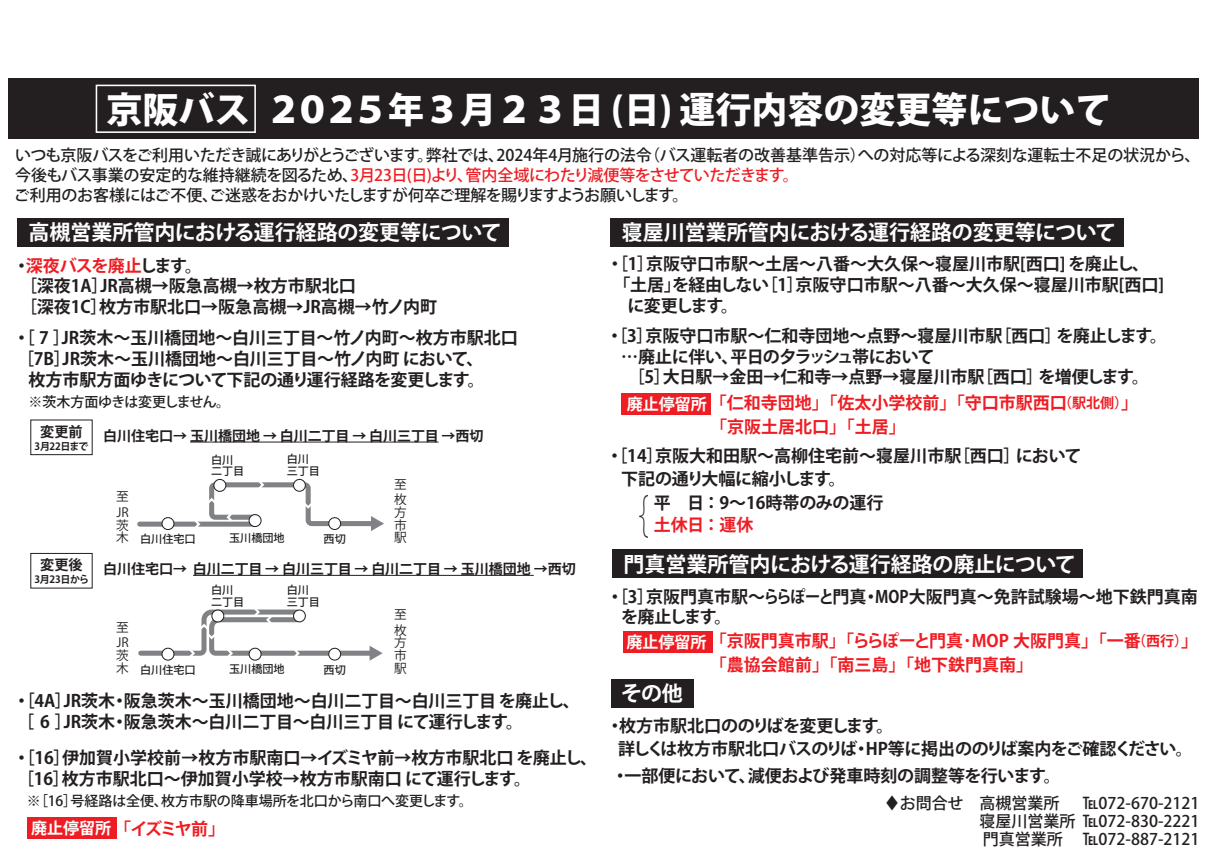
<style>
.page{position:relative;width:1208px;height:859px;background:#fff}
.page>*{position:absolute;margin:0;border:0;box-sizing:border-box;transform-origin:0 0}
.t1{font:200 46.3px "Koz Go Pr 6 N";color:#231f20;scale:.7 1}
.t2{font:800 36px "Koz Go Pr 6 N";color:#fff}
.t3{font:700 21px "Koz Go Pr 6 N";letter-spacing:-.01em;color:#fff}
.t4{font:700 17px/21px "Koz Go Pr 6 N";color:#231f20}
.t5{font:700 17px/23.9px "Koz Go Pr 6 N";color:#ee1d23}
.t6{font:700 17px/23px "Koz Go Pr 6 N";letter-spacing:-.02em;color:#231f20}
.t7{font:700 17px "Koz Go Pr 6 N";letter-spacing:-.045em;color:#231f20}
.t8{font:700 17px "Koz Go Pr 6 N";letter-spacing:-.025em;color:#231f20}
.t9{font:500 16px/18px "Koz Go Pr 6 N";letter-spacing:-.01em;color:#231f20;text-align:justify}
.t10{font:700 14.2px "Koz Go Pr 6 N";color:#231f20}
.t11{font:700 14px "Koz Go Pr 6 N";color:#231f20}
.t12{font:500 14px "Koz Go Pr 6 N";letter-spacing:-.01em;color:#231f20}
.t13{font:500 14px "Koz Go Pr 6 N";letter-spacing:-.035em;color:#231f20}
.t14{font:12.6px/12.6px "Koz Go Pr 6 N";color:#231f20}
.t15{font:500 11.1px/11.6px "Koz Go Pr 6 N";color:#231f20}
.t16{font:700 10px "Koz Go Pr 6 N";letter-spacing:-.04em;color:#231f20}
.s1{color:#ee1d23}
.s2{font-size:16px;color:#fff}
.s3{font-size:14px}
</style>
<div class="page">
<div style="left:9px;top:78px;width:1190px;height:61px;background:#231f20"></div>
<div style="left:96px;top:85px;width:160px;height:48px;border:2px solid #fff"></div>
<div style="left:611px;top:218px;width:513px;height:29px;background:#231f20"></div>
<div style="left:17px;top:218px;width:491px;height:29px;background:#231f20"></div>
<div style="left:623px;top:631px;width:89px;height:21px;background:#ee1d23"></div>
<div style="left:612px;top:550px;width:470px;height:28px;background:#231f20"></div>
<div style="left:611px;top:679px;width:82px;height:29px;background:#231f20"></div>
<hr style="left:190px;top:442px;width:248px;height:1px;background:#231f20">
<div style="left:30px;top:419px;width:63px;height:36px;border:1px solid #231f20"></div>
<div style="left:621px;top:394px;width:89px;height:21px;background:#ee1d23"></div>
<div style="left:27px;top:818px;width:90px;height:21px;background:#ee1d23"></div>
<hr style="left:193px;top:575px;width:338px;height:1px;background:#231f20">
<div style="left:30px;top:553px;width:63px;height:36px;border:1px solid #231f20"></div>
<svg style="left:138px;top:609px;width:244px;height:52px"></svg>
<svg style="left:137px;top:478px;width:247px;height:53px"></svg>
<h2 class="t2" style="left:106px;top:89px;width:1006px">京阪バス ２０２５年３月２３日 (日) 運行内容の変更等について</h2>
<p class="t9" style="left:14px;top:145px;width:1188px;line-height:20px;text-align:left">いつも京阪バスをご利用いただき誠にありがとうございます。弊社では、2024年4月施行の法令（バス運転者の改善基準告示）への対応等による深刻な運転士不足の状況から、今後もバス事業の安定的な維持継続を図るため、<span class="s1">3月23日(日)より、管内全域にわたり減便等をさせていただきます。<br></span>ご利用のお客様にはご不便、ご迷惑をおかけいたしますが何卒ご理解を賜りますようお願いします。</p>
<p class="t3" style="left:28px;top:221px;width:475px">高槻営業所管内における運行経路の変更等について</p>
<p class="t3" style="left:622px;top:221px;width:496px">寝屋川営業所管内における運行経路の変更等について</p>
<p class="t4" style="left:20px;top:256px;width:418px;line-height:20.4px;text-indent:-7px">・<span class="s1">深夜バスを廃止</span>します。<br>［深夜1A］JR高槻→阪急高槻→枚方市駅北口<br>［深夜1C］枚方市駅北口→阪急高槻→JR高槻→竹ノ内町</p>
<p class="t4" style="left:13px;top:328px;width:506px">・［ 7 ］JR茨木～玉川橋団地～白川三丁目～竹ノ内町～枚方市駅北口</p>
<p class="t4" style="left:17px;top:349px;width:468px">［7B］JR茨木～玉川橋団地～白川三丁目～竹ノ内町 において、</p>
<p class="t4" style="left:28px;top:370px;width:458px">枚方市駅方面ゆきについて下記の通り運行経路を変更します。</p>
<p class="t13" style="left:28px;top:394px;width:203px">※茨木方面ゆきは変更しません。</p>
<p class="t10" style="left:40px;top:423px;width:44px">変更前</p>
<p class="t11" style="left:103px;top:428px;width:382px">白川住宅口→ 玉川橋団地 → 白川二丁目 → 白川三丁目 →西切</p>
<p class="t16" style="left:35px;top:440px;width:55px">3月22日まで</p>
<p class="t14" style="left:116px;top:489px;width:14px;line-height:15.6px">至<br>JR</p>
<p class="t14" style="left:116px;top:519px;width:14px">茨木</p>
<p class="t15" style="left:211px;top:454px;width:35px">白川二丁目</p>
<p class="t15" style="left:287px;top:454px;width:35px">白川三丁目</p>
<p class="t15" style="left:140px;top:533px;width:57px">白川住宅口</p>
<p class="t15" style="left:229px;top:532px;width:57px">玉川橋団地</p>
<p class="t15" style="left:323px;top:533px;width:24px">西切</p>
<p class="t14" style="left:394px;top:476px;width:14px;line-height:15.6px">至枚</p>
<p class="t14" style="left:394px;top:506px;width:14px;text-align:justify">方市駅</p>
<p class="t10" style="left:40px;top:557px;width:44px">変更後</p>
<p class="t11" style="left:103px;top:561px;width:474px">白川住宅口→ 白川二丁目 → 白川三丁目 → 白川二丁目 → 玉川橋団地 →西切</p>
<p class="t16" style="left:35px;top:574px;width:56px">3月23日から</p>
<p class="t15" style="left:287px;top:584px;width:35px">白川三丁目</p>
<p class="t15" style="left:211px;top:585px;width:35px">白川二丁目</p>
<p class="t14" style="left:116px;top:620px;width:14px;line-height:15.6px">至<br>JR</p>
<p class="t14" style="left:116px;top:649px;width:14px">茨木</p>
<p class="t15" style="left:140px;top:664px;width:57px">白川住宅口</p>
<p class="t15" style="left:229px;top:663px;width:57px">玉川橋団地</p>
<p class="t15" style="left:323px;top:664px;width:24px">西切</p>
<p class="t14" style="left:394px;top:607px;width:14px;line-height:15.6px">至枚</p>
<p class="t14" style="left:394px;top:637px;width:14px;text-align:justify">方市駅</p>
<p class="t4" style="left:13px;top:691px;width:568px">・［4A］JR茨木・阪急茨木～玉川橋団地～白川二丁目～白川三丁目 を廃止し、［ 6 ］JR茨木・阪急茨木～白川二丁目～白川三丁目 にて運行します。</p>
<p class="t4" style="left:13px;top:748px;width:585px">・［16］伊加賀小学校前→枚方市駅南口→イズミヤ前→枚方市駅北口 を廃止し、［16］枚方市駅北口～伊加賀小学校→枚方市駅南口 にて運行します。</p>
<p class="t12" style="left:27px;top:793px;width:447px">※［16］号経路は全便、枚方市駅の降車場所を北口から南口へ変更します。</p>
<p class="t5" style="left:31px;top:817px;width:196px"><span class="s2">廃止停留所</span> 「イズミヤ前」</p>
<p class="t4" style="left:606px;top:253px;width:559px">・［1］京阪守口市駅～土居～八番～大久保～寝屋川市駅[西口] を廃止し、「土居」を経由しない［1］京阪守口市駅～八番～大久保～寝屋川市駅[西口]　に変更します。</p>
<p class="t4" style="left:606px;top:326px;width:562px">・［3］京阪守口市駅～仁和寺団地～点野～寝屋川市駅［西口］を廃止します。</p>
<p class="t7" style="left:621px;top:347px;width:315px">…廃止に伴い、平日の夕ラッシュ帯において</p>
<p class="t4" style="left:628px;top:367px;width:523px">［5］大日駅→金田→仁和寺→点野→寝屋川市駅［西口］を増便します。</p>
<p class="t5" style="left:710px;top:391px;width:429px;text-indent:-83px"><span class="s2">廃止停留所</span> 「仁和寺団地」「佐太小学校前」「守口市駅西口<span class="s3">（駅北側）</span>」「京阪土居北口」「土居」</p>
<p class="t4" style="left:606px;top:446px;width:477px">・［14］京阪大和田駅～高柳住宅前～寝屋川市駅［西口］において</p>
<p class="t8" style="left:621px;top:469px;width:226px">下記の通り大幅に縮小します。</p>
<p class="t4" style="left:654px;top:493px;width:231px">平　日 : 9～16時帯のみの運行</p>
<h1 class="t1" style="left:617px;top:491px;width:48px">｛</h1>
<p class="t5" style="left:654px;top:513px;width:101px">土休日 ： 運休</p>
<p class="t3" style="left:623px;top:552px;width:454px">門真営業所管内における運行経路の廃止について</p>
<p class="t4" style="left:621px;top:587px;width:578px;line-height:20.4px;text-indent:-15px">・［3］京阪門真市駅～ららぽーと門真・MOP大阪門真～免許試験場～地下鉄門真南を廃止します。</p>
<p class="t5" style="left:710px;top:629px;width:489px;text-indent:-83px"><span class="s2">廃止停留所</span> 「京阪門真市駅」「ららぽーと門真･MOP 大阪門真」「一番<span class="s3">（西行）</span>」「農協会館前」「南三島」「地下鉄門真南」</p>
<p class="t3" style="left:621px;top:682px;width:63px">その他</p>
<p class="t6" style="left:618px;top:714px;width:576px;text-indent:-12px">・枚方市駅北口ののりばを変更します。<br>詳しくは枚方市駅北口バスのりば・HP等に掲出ののりば案内をご確認ください。</p>
<p class="t4" style="left:611px;top:766px;width:450px">・一部便において、減便および発車時刻の調整等を行います。</p>
<p class="t9" style="left:979px;top:794px;width:222px;text-indent:-95px">♦お問合せ　高槻営業所　 ℡072-670-2121寝屋川営業所 ℡072-830-2221門真営業所　 ℡072-887-2121</p>
</div>
